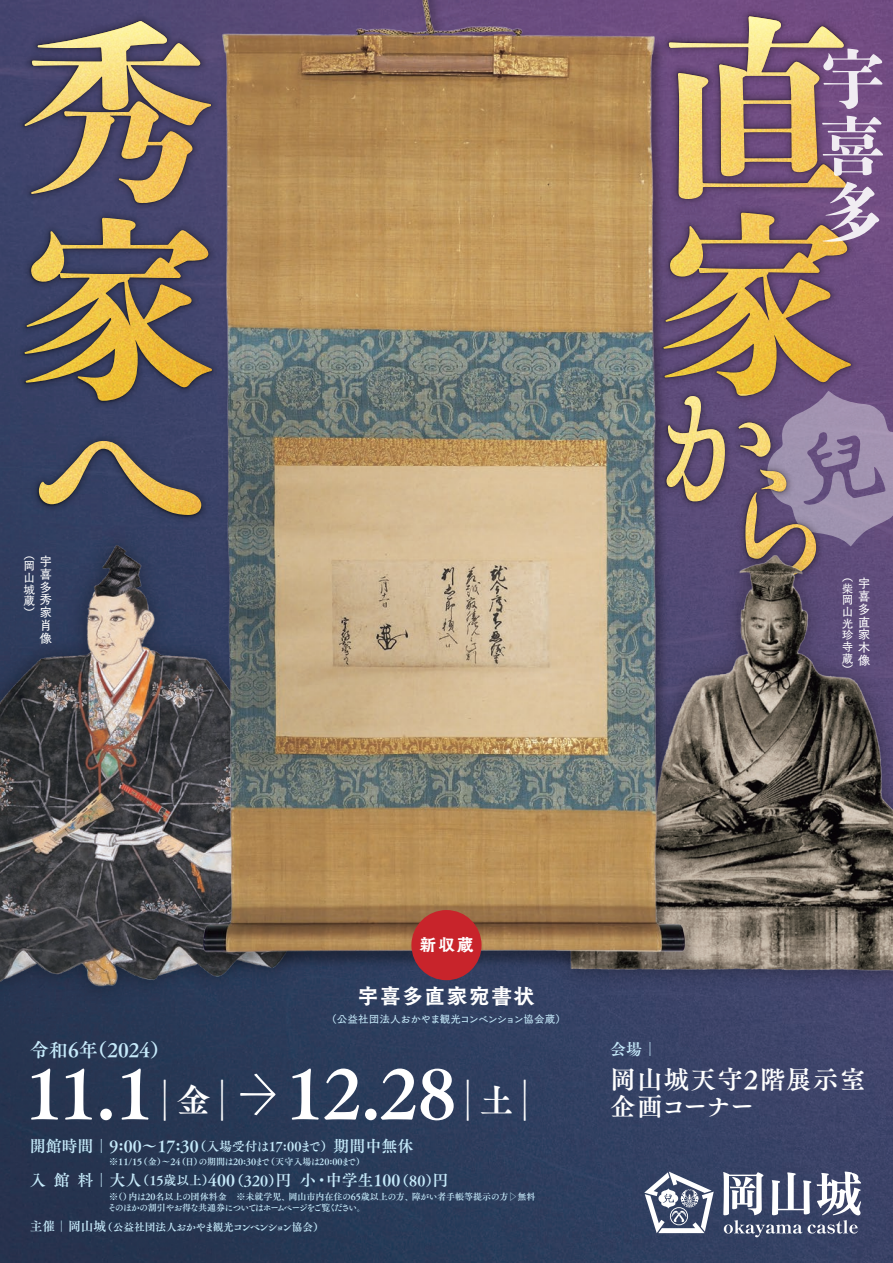
<style>
.page{position:relative;width:893px;height:1263px;background:#fff}
.page>*{position:absolute;margin:0;border:0;box-sizing:border-box;transform-origin:0 0}
.t1{font:68.1px "Tsuku A Old Min Pr 6 N B";color:#fff}
.t2{font:63.75px/66.9px "Yutuki Md Min E";color:#fff;text-align:justify}
.t3{font:25.5px "Tsuku A Old Min Pr 6 N B";letter-spacing:.05em;color:#fff}
.t4{font:21.3px "Tsuku Old Gothic Std E";letter-spacing:.05em;color:#fff}
.t5{font:19.2px "Tsuku A Old Min Pr 6 N B";color:#c6eafa}
.t6{font:16.95px "Tsuku Old Gothic Std E";color:#fff}
.t7{font:15.9px "Tsuku A Old Min Pr 6 N B";color:#c6eafa}
.t8{font:12.75px/12.8px "Tsuku Old Gothic Std D";color:#fff;text-align:justify}
.t9{font:11.7px/11.7px "Tsuku Old Gothic Std D";color:#fff;text-align:justify}
.t10{font:10.65px "Tsuku A Old Min Pr 6 N B";letter-spacing:-.085em;color:#c6eafa}
.t11{font:10.65px "Tsuku Old Gothic Std D";letter-spacing:-.06em;color:#c6eafa}
.t12{font:9px/11.7px "Tsuku A Old Min Pr 6 N B";letter-spacing:-.05em;color:#c6eafa}
.t13{font:9px "Tsuku A Old Min Pr 6 N B";color:#c6eafa}
.s1{font-size:12.75px}
.s2{font-size:46.8px}
.s3{font-size:34.05px}
.s4{font-family:"Tsuku A Old Min Pr 6 N D";font-size:51.9px}
.s5{font-size:51px}
.s6{font-family:"Tsuku A Old Min Pr 6 N D";font-size:45.3px}
.s7{font-size:14.4px}
</style>
<div class="page">
<img style="left:0;top:0;width:893px;height:1263px">
<svg style="left:862px;top:391px;width:31px;height:134px"></svg>
<img style="left:703px;top:5px;width:159px;height:520px">
<img style="left:703px;top:14px;width:151px;height:511px">
<img style="left:703px;top:171px;width:143px;height:28px">
<img style="left:703px;top:16px;width:143px;height:155px">
<img style="left:13px;top:9px;width:170px;height:502px">
<img style="left:22px;top:18px;width:161px;height:493px">
<img style="left:24px;top:171px;width:159px;height:32px">
<img style="left:24px;top:21px;width:159px;height:150px">
<img style="left:502px;top:525px;width:391px;height:478px">
<img style="left:703px;top:550px;width:190px;height:427px">
<img style="left:0;top:511px;width:360px;height:507px">
<img style="left:0;top:536px;width:334px;height:456px">
<img style="left:183px;top:0;width:520px;height:991px">
<svg style="left:644px;top:1171px;width:217px;height:66px"></svg>
<div style="left:411px;top:910px;width:71px;height:70px;background:#c8242b;border-radius:50%"></div>
<h2 class="t2" style="left:821px;top:48px;width:64px">宇喜多</h2>
<h3 class="t8" style="left:39px;top:555px;width:13px">宇喜多</h3>
<p class="t9" style="left:23px;top:595px;width:30px">蔵<span class="s1">秀</span>）<span class="s1">家</span></p>
<h3 class="t8" style="left:39px;top:618px;width:14px">肖像</h3>
<p class="t9" style="left:23px;top:548px;width:13px">（岡山城</p>
<h3 class="t8" style="left:858px;top:577px;width:13px">宇喜多</h3>
<p class="t9" style="left:842px;top:617px;width:30px">光<span class="s1">直</span>珍<span class="s1">家</span>寺<span class="s1">木</span></p>
<h3 class="t8" style="left:858px;top:653px;width:14px">像</h3>
<p class="t9" style="left:842px;top:570px;width:13px">（柴岡山</p>
<p class="t9" style="left:842px;top:652px;width:13px">蔵）</p>
<h3 class="t6" style="left:419px;top:932px;width:56px">新収蔵</h3>
<h3 class="t5" style="left:30px;top:1032px;width:141px">令和6年（2024）</h3>
<h3 class="t4" style="left:357px;top:979px;width:179px">宇喜多直家宛書状</h3>
<p class="t11" style="left:326px;top:1011px;width:241px">（公益社団法人おかやま観光コンベンション協会蔵）</p>
<h1 class="t1" style="left:25px;top:1031px;width:520px">11.1<span class="s2">｜</span><span class="s3">金</span><span class="s2">｜</span><span class="s4">－</span><span class="s5">　</span> <span class="s6">〉</span>12.28<span class="s2">｜</span><span class="s3">土</span><span class="s2">｜</span></h1>
<h3 class="t7" style="left:30px;top:1132px;width:385px">開館時間｜9:00～17:30<span class="s1">（入場受付は17:00まで）</span>期間中無休</h3>
<p class="t13" style="left:109px;top:1154px;width:257px">※11/15（金）～24（日）の期間は20:30まで（天守入場は20:00まで）</p>
<h3 class="t7" style="left:30px;top:1166px;width:420px">入館料｜大人<span class="s1">（15歳以上）</span>400<span class="s7">（320）</span>円 小・中学生100<span class="s7">（80）</span>円</h3>
<p class="t12" style="left:108px;top:1190px;width:438px">※（）内は20名以上の団体料金 ※未就学児、岡山市内在住の65歳以上の方、障がい者手帳等提示の方▷無料　そのほかの割引やお得な共通券についてはホームページをご覧ください。</p>
<p class="t10" style="left:30px;top:1217px;width:296px"><span class="s1">主催｜岡山城</span>（公益社団法人おかやま観光コンベンション協会）</p>
<h3 class="t7" style="left:610px;top:1034px;width:49px">会場｜</h3>
<h3 class="t3" style="left:610px;top:1056px;width:257px">岡山城天守2階展示室</h3>
<h3 class="t3" style="left:610px;top:1084px;width:146px">企画コーナー</h3>
</div>
